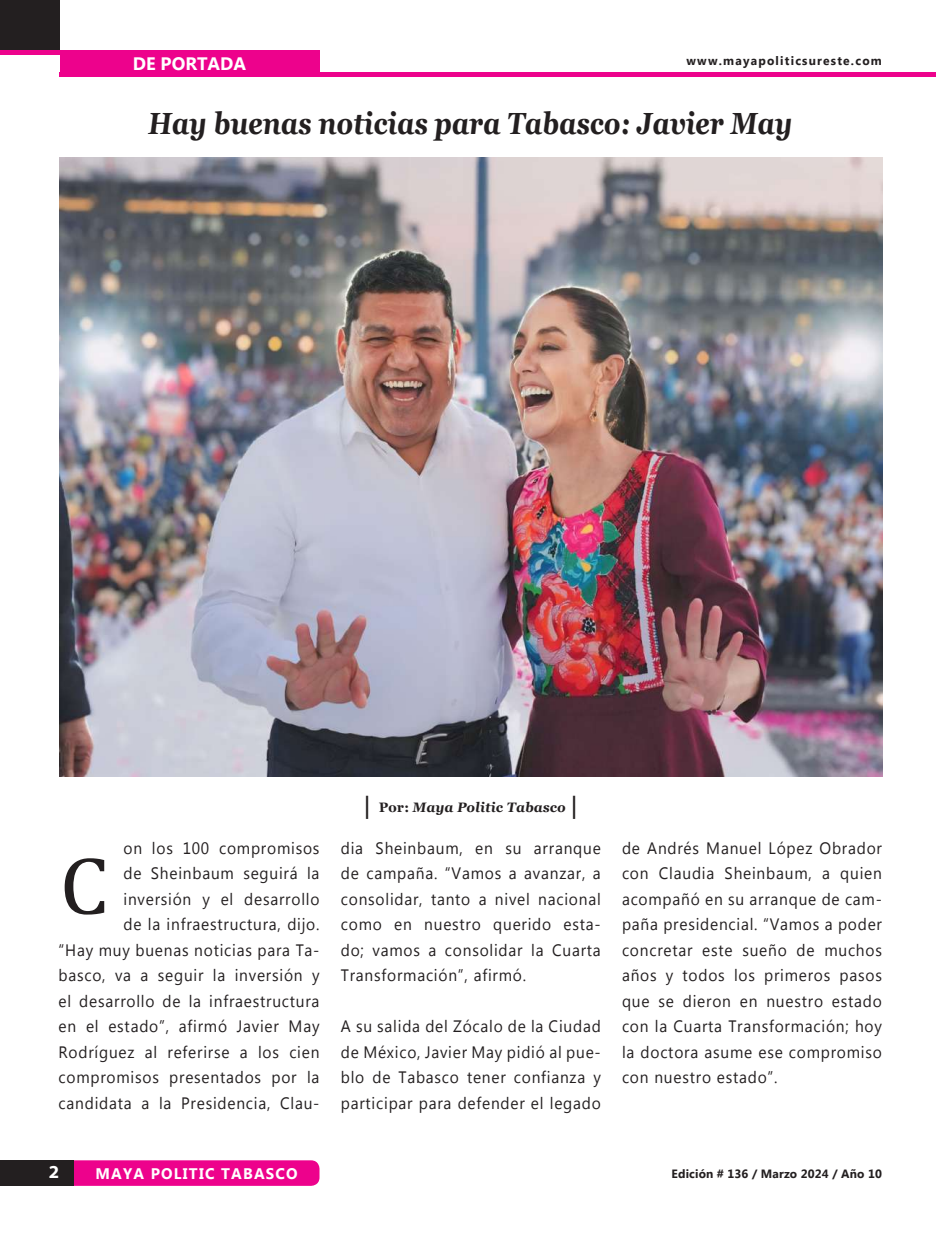
<style>
.page{position:relative;width:936px;height:1234px;background:#fff}
.page>*{position:absolute;margin:0;border:0;box-sizing:border-box;transform-origin:0 0}
.t1{font:82.5px "Cambria";color:#231f20;scale:1.06 1}
.t2{font:italic 700 30.6px "Georgia";color:#231f20;scale:.86 1}
.t3{font:700 18.3px "Myriad Pro";color:#fff}
.t4{font:700 18px "Myanmar Text";color:#fff}
.t5{font:16.5px/25.5px "Myanmar Text";letter-spacing:.05em;color:#231f20;text-align:justify;scale:.94 1}
.t6{font:700 15.3px "Myanmar Text";letter-spacing:.08em;color:#fff}
.t7{font:italic 700 13.65px "Georgia";letter-spacing:.01em;color:#231f20}
.t8{font:700 12.3px "Myanmar Text";letter-spacing:.1em;color:#231f20}
.t9{font:700 12px "Myanmar Text";letter-spacing:.01em;color:#231f20}
.s1{font-style:normal;font-size:24.3px}
.s2{font-style:normal}
</style>
<div class="page">
<hr style="left:60px;top:72px;width:875px;height:4px;background:#ed028c">
<div style="left:60px;top:50px;width:259px;height:26px;background:#ed028c"></div>
<hr style="left:0;top:50px;width:319px;height:4px;background:#ed028c">
<div style="left:0;top:0;width:60px;height:50px;background:#231f20"></div>
<div style="left:60px;top:1159px;width:259px;height:26px;background:#ed028c;border-radius:9px"></div>
<div style="left:0;top:1159px;width:74px;height:26px;background:#231f20"></div>
<img style="left:60px;top:157px;width:822px;height:619px">
<p class="t4" style="left:133px;top:53px;width:115px">DE PORTADA</p>
<p class="t8" style="left:686px;top:54px;width:197px">www.mayapoliticsureste.com</p>
<h2 class="t2" style="left:149px;top:104px;width:753px">Hay buenas noticias para Tabasco: Javier May</h2>
<p class="t5" style="left:59px;top:835px;width:279px;text-align:right">on los 100 compromisos<br>de Sheinbaum seguirá la inversión y el desarrollo<br>de la infraestructura, dijo.<br>“Hay muy buenas noticias para Ta&shy;basco, va a seguir la inversión y el desarrollo de la infraestructura en el estado”, afirmó Javier May<br>Rodríguez al referirse a los cien compromisos presentados por la candidata a la Presidencia, Clau-</p>
<h1 class="t1" style="left:60px;top:837px;width:48px">C</h1>
<p class="t3" style="left:49px;top:1159px;width:12px">2</p>
<p class="t6" style="left:95px;top:1163px;width:204px">MAYA POLITIC TABASCO</p>
<p class="t7" style="left:362px;top:798px;width:218px"><span class="s1">|</span> <span class="s2">Por:</span> Maya Politic Tabasco <span class="s1">|</span></p>
<p class="t5" style="left:341px;top:835px;width:278px">dia Sheinbaum, en su arranque de campaña. “Vamos a avanzar, a consolidar, tanto a nivel nacional como en nuestro querido esta&shy;do; vamos a consolidar la Cuarta Transformación”, afirmó.</p>
<p class="t5" style="left:341px;top:1013px;width:278px">A su salida del Zócalo de la Ciudad de México, Javier May pidió al pue&shy;blo de Tabasco tener confianza y participar para defender el legado</p>
<p class="t5" style="left:622px;top:835px;width:278px">de Andrés Manuel López Obrador con Claudia Sheinbaum, a quien acompañó en su arranque de cam&shy;paña presidencial. “Vamos a poder concretar este sueño de muchos años y todos los primeros pasos que se dieron en nuestro estado con la Cuarta Transformación; hoy la doctora asume ese compromiso con nuestro estado”.</p>
<p class="t9" style="left:671px;top:1166px;width:212px">Edición # 136 / Marzo 2024 / Año 10</p>
</div>
